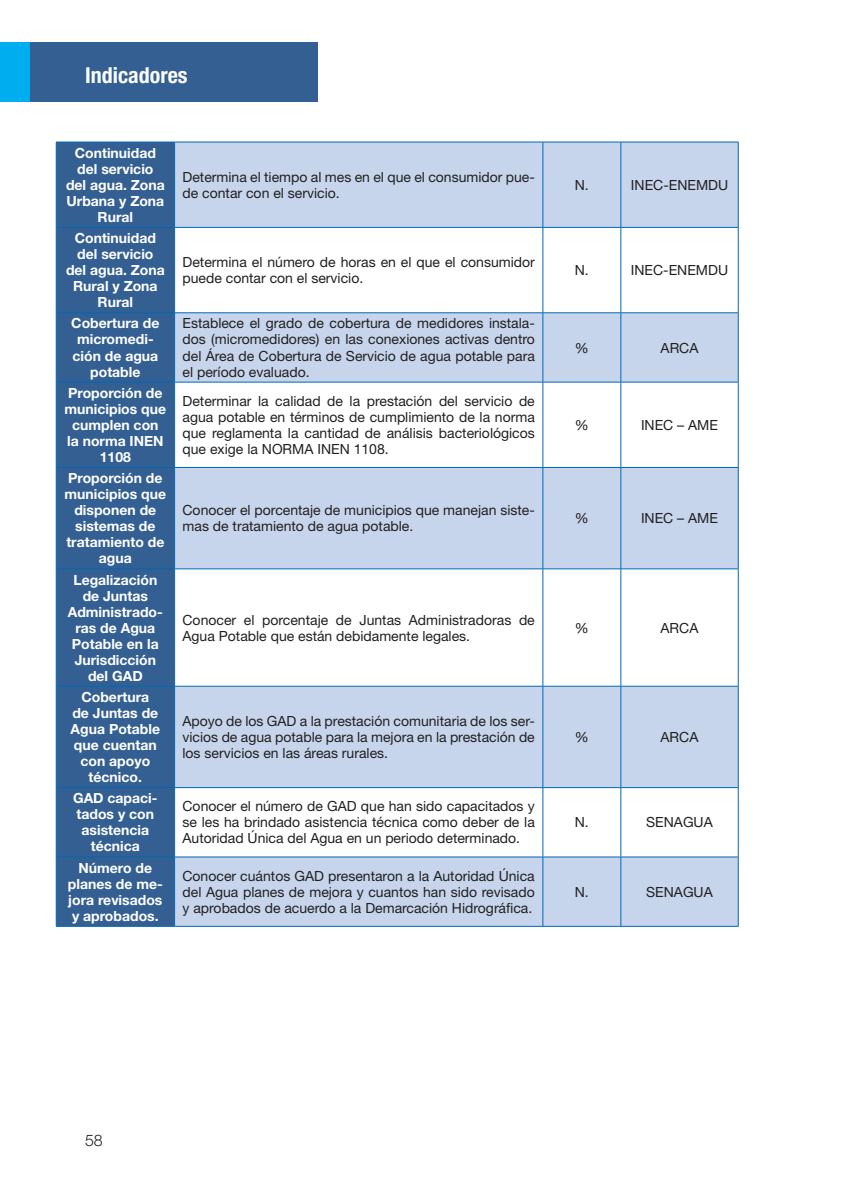
<style>
.page{position:relative;width:842px;height:1191px;background:#fff}
.page>*{position:absolute;margin:0;border:0;box-sizing:border-box;transform-origin:0 0}
.t1{font:700 condensed 22px "Helvetica Neue LT Std";color:#fbfbfa}
.t2{font:300 16px "Helvetica Neue LT Std";color:#231f20}
.t3{font:14px/16px "Helvetica Neue LT Std";color:#231f20;text-align:justify}
.t4{font:700 14px/16px "Helvetica Neue LT Std";color:#fff;text-align:center}
</style>
<div class="page">
<div style="left:30px;top:42px;width:287px;height:60px;background:#345f92"></div>
<div style="left:0;top:42px;width:30px;height:60px;background:#00aeef"></div>
<div style="left:57px;top:143px;width:117px;height:783px;background:#345f92"></div>
<div style="left:175px;top:143px;width:563px;height:783px;background:#c6d5eb"></div>
<svg style="left:175px;top:228px;width:563px;height:628px"></svg>
<hr style="left:174px;top:142px;width:369px;height:1px;background:#0168b3">
<hr style="left:174px;top:142px;width:1px;height:85px;background:#0168b3">
<hr style="left:174px;top:227px;width:369px;height:1px;background:#0168b3">
<hr style="left:543px;top:142px;width:78px;height:1px;background:#0168b3">
<hr style="left:542px;top:142px;width:1px;height:85px;background:#0168b3">
<hr style="left:543px;top:227px;width:78px;height:1px;background:#0168b3">
<hr style="left:621px;top:142px;width:117px;height:1px;background:#0168b3">
<hr style="left:620px;top:142px;width:1px;height:85px;background:#0168b3">
<hr style="left:738px;top:142px;width:1px;height:85px;background:#0168b3">
<hr style="left:621px;top:227px;width:117px;height:1px;background:#0168b3">
<hr style="left:174px;top:312px;width:369px;height:1px;background:#0168b3">
<hr style="left:174px;top:313px;width:1px;height:69px;background:#0168b3">
<hr style="left:174px;top:382px;width:369px;height:1px;background:#0168b3">
<hr style="left:543px;top:312px;width:78px;height:1px;background:#0168b3">
<hr style="left:542px;top:313px;width:1px;height:69px;background:#0168b3">
<hr style="left:543px;top:382px;width:78px;height:1px;background:#0168b3">
<hr style="left:621px;top:312px;width:117px;height:1px;background:#0168b3">
<hr style="left:620px;top:313px;width:1px;height:69px;background:#0168b3">
<hr style="left:738px;top:313px;width:1px;height:69px;background:#0168b3">
<hr style="left:621px;top:382px;width:117px;height:1px;background:#0168b3">
<hr style="left:174px;top:467px;width:369px;height:1px;background:#0168b3">
<hr style="left:174px;top:468px;width:1px;height:100px;background:#0168b3">
<hr style="left:174px;top:568px;width:369px;height:1px;background:#0168b3">
<hr style="left:543px;top:467px;width:78px;height:1px;background:#0168b3">
<hr style="left:542px;top:468px;width:1px;height:100px;background:#0168b3">
<hr style="left:543px;top:568px;width:78px;height:1px;background:#0168b3">
<hr style="left:621px;top:467px;width:117px;height:1px;background:#0168b3">
<hr style="left:620px;top:468px;width:1px;height:100px;background:#0168b3">
<hr style="left:738px;top:468px;width:1px;height:100px;background:#0168b3">
<hr style="left:621px;top:568px;width:117px;height:1px;background:#0168b3">
<hr style="left:174px;top:686px;width:369px;height:1px;background:#0168b3">
<hr style="left:174px;top:686px;width:1px;height:101px;background:#0168b3">
<hr style="left:174px;top:787px;width:369px;height:1px;background:#0168b3">
<hr style="left:543px;top:686px;width:78px;height:1px;background:#0168b3">
<hr style="left:542px;top:686px;width:1px;height:101px;background:#0168b3">
<hr style="left:543px;top:787px;width:78px;height:1px;background:#0168b3">
<hr style="left:621px;top:686px;width:117px;height:1px;background:#0168b3">
<hr style="left:620px;top:686px;width:1px;height:101px;background:#0168b3">
<hr style="left:738px;top:686px;width:1px;height:101px;background:#0168b3">
<hr style="left:621px;top:787px;width:117px;height:1px;background:#0168b3">
<hr style="left:56px;top:142px;width:1px;height:85px;background:#0168b3">
<hr style="left:56px;top:227px;width:1px;height:86px;background:#0168b3">
<hr style="left:174px;top:228px;width:1px;height:84px;background:#0168b3">
<hr style="left:542px;top:228px;width:1px;height:84px;background:#0168b3">
<hr style="left:620px;top:228px;width:1px;height:84px;background:#0168b3">
<hr style="left:738px;top:228px;width:1px;height:84px;background:#0168b3">
<hr style="left:56px;top:313px;width:1px;height:69px;background:#0168b3">
<hr style="left:56px;top:382px;width:1px;height:85px;background:#0168b3">
<hr style="left:174px;top:382px;width:1px;height:85px;background:#0168b3">
<hr style="left:542px;top:382px;width:1px;height:85px;background:#0168b3">
<hr style="left:620px;top:382px;width:1px;height:85px;background:#0168b3">
<hr style="left:738px;top:382px;width:1px;height:85px;background:#0168b3">
<hr style="left:56px;top:467px;width:1px;height:102px;background:#0168b3">
<hr style="left:56px;top:569px;width:1px;height:117px;background:#0168b3">
<hr style="left:174px;top:569px;width:1px;height:117px;background:#0168b3">
<hr style="left:542px;top:569px;width:1px;height:117px;background:#0168b3">
<hr style="left:620px;top:569px;width:1px;height:117px;background:#0168b3">
<hr style="left:738px;top:569px;width:1px;height:117px;background:#0168b3">
<hr style="left:56px;top:686px;width:1px;height:101px;background:#0168b3">
<hr style="left:56px;top:787px;width:1px;height:70px;background:#0168b3">
<hr style="left:174px;top:788px;width:1px;height:68px;background:#0168b3">
<hr style="left:542px;top:788px;width:1px;height:68px;background:#0168b3">
<hr style="left:620px;top:788px;width:1px;height:68px;background:#0168b3">
<hr style="left:738px;top:788px;width:1px;height:68px;background:#0168b3">
<hr style="left:56px;top:857px;width:1px;height:69px;background:#0168b3">
<hr style="left:174px;top:856px;width:369px;height:1px;background:#0168b3">
<hr style="left:174px;top:857px;width:1px;height:69px;background:#0168b3">
<hr style="left:174px;top:926px;width:369px;height:1px;background:#0168b3">
<hr style="left:543px;top:856px;width:78px;height:1px;background:#0168b3">
<hr style="left:542px;top:857px;width:1px;height:69px;background:#0168b3">
<hr style="left:543px;top:926px;width:78px;height:1px;background:#0168b3">
<hr style="left:621px;top:856px;width:117px;height:1px;background:#0168b3">
<hr style="left:620px;top:857px;width:1px;height:69px;background:#0168b3">
<hr style="left:738px;top:857px;width:1px;height:69px;background:#0168b3">
<hr style="left:621px;top:926px;width:117px;height:1px;background:#0168b3">
<hr style="left:56px;top:142px;width:118px;height:1px;background:#0168b3">
<hr style="left:56px;top:227px;width:118px;height:1px;background:#0168b3">
<hr style="left:56px;top:312px;width:118px;height:1px;background:#0168b3">
<hr style="left:56px;top:382px;width:118px;height:1px;background:#0168b3">
<hr style="left:56px;top:467px;width:118px;height:1px;background:#0168b3">
<hr style="left:56px;top:568px;width:118px;height:1px;background:#0168b3">
<hr style="left:56px;top:686px;width:118px;height:1px;background:#0168b3">
<hr style="left:56px;top:787px;width:118px;height:1px;background:#0168b3">
<hr style="left:56px;top:856px;width:118px;height:1px;background:#0168b3">
<hr style="left:56px;top:926px;width:118px;height:1px;background:#0168b3">
<h1 class="t1" style="left:85px;top:61px;width:104px">Indicadores</h1>
<p class="t4" style="left:66px;top:144px;width:100px">Continuidad del servicio del agua. Zona<br>Urbana y Zona<br>Rural</p>
<p class="t4" style="left:66px;top:230px;width:100px">Continuidad del servicio del agua. Zona<br>Rural y Zona<br>Rural</p>
<p class="t3" style="left:183px;top:168px;width:354px">Determina el tiempo al mes en el que el consumidor pue&shy;de contar con el servicio.</p>
<p class="t3" style="left:575px;top:177px;width:15px">N.</p>
<p class="t3" style="left:631px;top:177px;width:99px">INEC-ENEMDU</p>
<p class="t3" style="left:183px;top:254px;width:354px">Determina el número de horas en el que el consumidor puede contar con el servicio.</p>
<p class="t3" style="left:575px;top:262px;width:15px">N.</p>
<p class="t3" style="left:631px;top:262px;width:99px">INEC-ENEMDU</p>
<p class="t4" style="left:71px;top:315px;width:90px">Cobertura de micromedi&shy;ción de agua potable</p>
<p class="t3" style="left:183px;top:315px;width:354px">Establece el grado de cobertura de medidores instala&shy;dos (micromedidores) en las conexiones activas dentro del Área de Cobertura de Servicio de agua potable para el período evaluado.</p>
<p class="t4" style="left:65px;top:384px;width:103px">Proporción de municipios que cumplen con<br>la norma INEN<br>1108</p>
<p class="t3" style="left:183px;top:393px;width:354px">Determinar la calidad de la prestación del servicio de agua potable en términos de cumplimiento de la norma que reglamenta la cantidad de análisis bacteriológicos que exige la NORMA INEN 1108.</p>
<p class="t3" style="left:575px;top:339px;width:15px">%</p>
<p class="t3" style="left:661px;top:339px;width:39px">ARCA</p>
<p class="t3" style="left:575px;top:417px;width:15px">%</p>
<p class="t3" style="left:641px;top:417px;width:78px">INEC – AME</p>
<p class="t4" style="left:65px;top:470px;width:103px">Proporción de municipios que disponen de sistemas de tratamiento de agua</p>
<p class="t4" style="left:68px;top:571px;width:97px">Legalización de Juntas<br>Administrado&shy;ras de Agua<br>Potable en la<br>Jurisdicción del GAD</p>
<p class="t4" style="left:71px;top:688px;width:91px">Cobertura<br>de Juntas de<br>Agua Potable que cuentan con apoyo técnico.</p>
<p class="t3" style="left:183px;top:502px;width:354px">Conocer el porcentaje de municipios que manejan siste&shy;mas de tratamiento de agua potable.</p>
<p class="t3" style="left:575px;top:510px;width:15px">%</p>
<p class="t3" style="left:641px;top:510px;width:78px">INEC – AME</p>
<p class="t3" style="left:183px;top:611px;width:354px">Conocer el porcentaje de Juntas Administradoras de<br>Agua Potable que están debidamente legales.</p>
<p class="t3" style="left:575px;top:619px;width:15px">%</p>
<p class="t3" style="left:660px;top:619px;width:39px">ARCA</p>
<p class="t3" style="left:182px;top:713px;width:354px">Apoyo de los GAD a la prestación comunitaria de los ser&shy;vicios de agua potable para la mejora en la prestación de los servicios en las áreas rurales.</p>
<p class="t3" style="left:575px;top:729px;width:15px">%</p>
<p class="t3" style="left:660px;top:729px;width:39px">ARCA</p>
<p class="t4" style="left:73px;top:790px;width:86px">GAD capaci&shy;tados y con asistencia técnica</p>
<p class="t3" style="left:183px;top:798px;width:354px">Conocer el número de GAD que han sido capacitados y se les ha brindado asistencia técnica como deber de la Autoridad Única del Agua en un periodo determinado.</p>
<p class="t4" style="left:68px;top:859px;width:96px">Número de planes de me&shy;jora revisados y aprobados.</p>
<p class="t3" style="left:182px;top:867px;width:354px">Conocer cuántos GAD presentaron a la Autoridad Única del Agua planes de mejora y cuantos han sido revisado y aprobados de acuerdo a la Demarcación Hidrográfica.</p>
<p class="t3" style="left:575px;top:814px;width:15px">N.</p>
<p class="t3" style="left:646px;top:814px;width:68px">SENAGUA</p>
<p class="t3" style="left:575px;top:883px;width:15px">N.</p>
<p class="t3" style="left:646px;top:883px;width:68px">SENAGUA</p>
<p class="t2" style="left:85px;top:1130px;width:19px">58</p>
</div>
